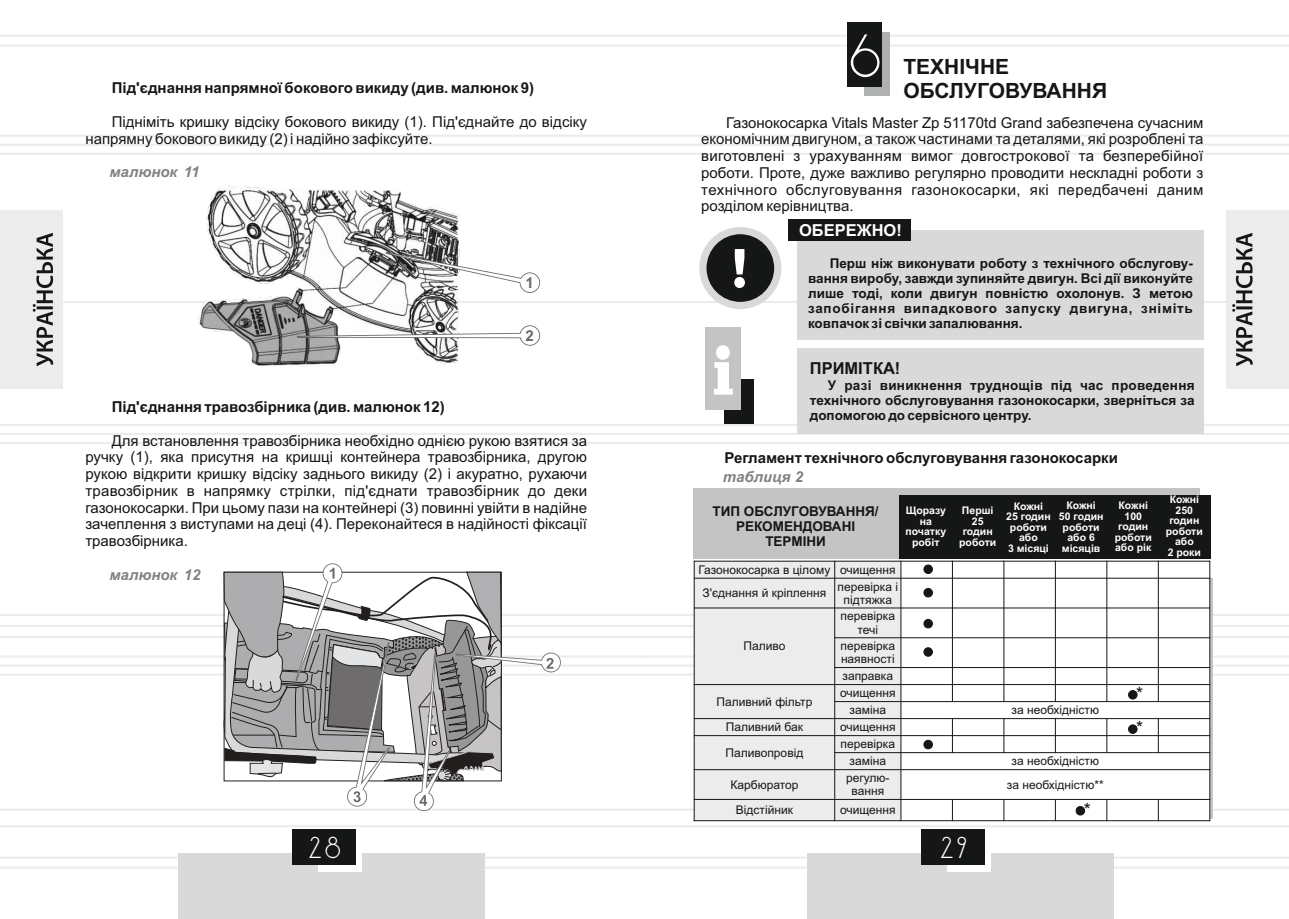
<style>
.page{position:relative;width:1289px;height:919px;background:#fff}
.page>*{position:absolute;margin:0;border:0;box-sizing:border-box;transform-origin:0 0}
.t1{font:52.5px "DS Standart Cyr";color:#fff}
.t2{font:26.25px "DS Standart Cyr";color:#fff}
.t3{font:700 21px/23.4px "Arial";color:#151616}
.t4{font:18px/34.3px "Arial";color:#151616}
.t5{font:700 16.5px "Arial";color:#fff}
.t6{font:700 16.5px "Arial";color:#151616}
.t7{font:15px/16.8px "Arial";color:#151616;text-align:justify}
.t8{font:700 15px "Arial";color:#151616}
.t9{font:italic 700 15px "Arial";color:#818281}
.t10{font:700 15px "Arial";color:#686868}
.t11{font:700 13.5px/15.1px "Arial";color:#151616;text-align:justify}
.t12{font:12px/13.4px "Arial";color:#151616;text-align:center}
.t13{font:700 10.5px/10.5px "Arial";color:#fff;text-align:center}
</style>
<div class="page">
<hr style="left:644px;top:135px;width:644px;height:2px;background:#ececec">
<hr style="left:644px;top:153px;width:644px;height:2px;background:#ececec">
<hr style="left:644px;top:424px;width:644px;height:2px;background:#ececec">
<hr style="left:644px;top:442px;width:644px;height:2px;background:#ececec">
<hr style="left:644px;top:35px;width:644px;height:2px;background:#ececec">
<hr style="left:644px;top:45px;width:644px;height:2px;background:#ececec">
<hr style="left:644px;top:301px;width:644px;height:2px;background:#ececec">
<hr style="left:0;top:135px;width:644px;height:2px;background:#ececec">
<hr style="left:0;top:144px;width:1288px;height:2px;background:#ececec">
<hr style="left:0;top:153px;width:644px;height:2px;background:#ececec">
<hr style="left:0;top:424px;width:644px;height:2px;background:#ececec">
<svg style="left:0;top:432px;width:1288px;height:3px"></svg>
<hr style="left:0;top:442px;width:644px;height:2px;background:#ececec">
<hr style="left:0;top:35px;width:644px;height:2px;background:#ececec">
<hr style="left:0;top:45px;width:644px;height:2px;background:#ececec">
<hr style="left:0;top:301px;width:644px;height:2px;background:#ececec">
<div style="left:0;top:210px;width:62px;height:179px;background:#ececec"></div>
<svg style="left:33px;top:233px;width:20px;height:133px"></svg>
<div style="left:1226px;top:210px;width:62px;height:179px;background:#ececec"></div>
<svg style="left:1232px;top:233px;width:20px;height:133px"></svg>
<div style="left:694px;top:561px;width:140px;height:17px;background:#ececec"></div>
<div style="left:834px;top:561px;width:67px;height:17px;background:#ececec"></div>
<hr style="left:693px;top:560px;width:1px;height:261px;background:#151616">
<hr style="left:834px;top:560px;width:1px;height:261px;background:#151616">
<hr style="left:900px;top:560px;width:1px;height:261px;background:#151616">
<hr style="left:952px;top:560px;width:1px;height:142px;background:#151616">
<hr style="left:1003px;top:560px;width:1px;height:142px;background:#151616">
<hr style="left:1054px;top:560px;width:1px;height:142px;background:#151616">
<hr style="left:1106px;top:560px;width:1px;height:142px;background:#151616">
<hr style="left:1157px;top:560px;width:1px;height:142px;background:#151616">
<hr style="left:1209px;top:560px;width:1px;height:261px;background:#151616">
<hr style="left:693px;top:560px;width:517px;height:1px;background:#151616">
<div style="left:693px;top:488px;width:506px;height:70px;background:#c4c4c5"></div>
<div style="left:899px;top:495px;width:52px;height:63px;background:#151616"></div>
<div style="left:951px;top:495px;width:51px;height:63px;background:#151616"></div>
<div style="left:1003px;top:495px;width:51px;height:63px;background:#151616"></div>
<div style="left:1055px;top:495px;width:51px;height:63px;background:#151616"></div>
<div style="left:1107px;top:495px;width:51px;height:63px;background:#151616"></div>
<div style="left:1159px;top:495px;width:51px;height:63px;background:#151616"></div>
<div style="left:864px;top:33px;width:26px;height:63px;background:#afb0b0"></div>
<div style="left:847px;top:22px;width:34px;height:65px;background:#151616"></div>
<svg style="left:222px;top:432px;width:269px;height:3px"></svg>
<svg style="left:0;top:563px;width:1288px;height:355px"></svg>
<div style="left:699px;top:227px;width:82px;height:82px;border:14px solid #d9d9da;border-radius:50%"></div>
<div style="left:706px;top:234px;width:68px;height:68px;background:#151616;border-radius:50%"></div>
<svg style="left:734px;top:249px;width:11px;height:39px"></svg>
<div style="left:796px;top:231px;width:407px;height:109px;background:#d9d9da"></div>
<div style="left:788px;top:219px;width:122px;height:22px;background:#151616"></div>
<div style="left:724px;top:379px;width:29px;height:44px;background:#151616"></div>
<div style="left:705px;top:327px;width:35px;height:83px;background:#c4c4c5"></div>
<svg style="left:714px;top:345px;width:18px;height:49px"></svg>
<div style="left:796px;top:348px;width:407px;height:86px;background:#d9d9da"></div>
<img style="left:199px;top:185px;width:260px;height:181px">
<svg style="left:384px;top:251px;width:157px;height:43px"></svg>
<svg style="left:296px;top:324px;width:245px;height:22px"></svg>
<p class="t8" style="left:112px;top:82px;width:424px">Під'єднання напрямної бокового викиду (див. малюнок 9)</p>
<p class="t7" style="left:85px;top:115px;width:503px;text-indent:26px">Підніміть кришку відсіку бокового викиду (1). Під'єднайте до відсіку напрямну бокового викиду (2) і надійно зафіксуйте.</p>
<p class="t9" style="left:109px;top:166px;width:91px">малюнок 11</p>
<h1 class="t1" style="left:849px;top:34px;width:32px">6</h1>
<h3 class="t3" style="left:903px;top:57px;width:205px">ТЕХНІЧНЕ<br>ОБСЛУГОВУВАННЯ</h3>
<p class="t7" style="left:701px;top:115px;width:504px;text-indent:25px">Газонокосарка Vitals Master Zp 51170td Grand забезпечена сучасним економічним двигуном, а також частинами та деталями, які розроблені та виготовлені з урахуванням вимог довгострокової та безперебійної роботи. Проте, дуже важливо регулярно проводити нескладні роботи з технічного обслуговування газонокосарки, які передбачені даним розділом керівництва.</p>
<p class="t5" style="left:799px;top:224px;width:104px">ОБЕРЕЖНО!</p>
<p class="t11" style="left:808px;top:256px;width:386px;text-indent:22px">Перш ніж виконувати роботу з технічного обслугову&shy;вання виробу, завжди зупиняйте двигун. Всі дії виконуйте лише тоді, коли двигун повністю охолонув. З метою запобігання випадкового запуску двигуна, зніміть ковпачок зі свічки запалювання.</p>
<p class="t6" style="left:809px;top:362px;width:92px">ПРИМІТКА!</p>
<p class="t11" style="left:809px;top:378px;width:386px;text-indent:18px">У разі виникнення труднощів під час проведення технічного обслуговування газонокосарки, зверніться за допомогою до сервісного центру.</p>
<p class="t10" style="left:525px;top:277px;width:10px">1</p>
<p class="t10" style="left:525px;top:330px;width:10px">2</p>
<p class="t8" style="left:112px;top:401px;width:334px">Під'єднання травозбірника (див. малюнок 12)</p>
<p class="t7" style="left:85px;top:433px;width:503px;text-indent:26px">Для встановлення травозбірника необхідно однією рукою взятися за ручку (1), яка присутня на кришці контейнера травозбірника, другою рукою відкрити кришку відсіку заднього викиду (2) і акуратно, рухаючи травозбірник в напрямку стрілки, під'єднати травозбірник до деки газонокосарки. При цьому пази на контейнері (3) повинні увійти в надійне зачеплення з виступами на деці (4). Переконайтеся в надійності фіксації травозбірника.</p>
<p class="t9" style="left:109px;top:568px;width:93px">малюнок 12</p>
<p class="t12" style="left:702px;top:559px;width:194px;line-height:23.4px;text-align:left;text-indent:-4px">Газонокосарка в цілому очищення<br>З'єднання й кріплення</p>
<p class="t8" style="left:724px;top:452px;width:395px">Регламент технічного обслуговування газонокосарки</p>
<p class="t9" style="left:723px;top:471px;width:82px">таблиця 2</p>
<p class="t11" style="left:712px;top:505px;width:168px;text-align:center">ТИП ОБСЛУГОВУВАННЯ/<br>РЕКОМЕНДОВАНІ<br>ТЕРМІНИ</p>
<p class="t13" style="left:905px;top:506px;width:42px">Щоразу на початку робіт</p>
<p class="t13" style="left:959px;top:506px;width:39px">Перші<br>25 годин роботи</p>
<p class="t13" style="left:1006px;top:501px;width:46px">Кожні<br>25 годин роботи або<br>3 місяці</p>
<p class="t13" style="left:1058px;top:501px;width:46px">Кожні<br>50 годин роботи або 6 місяців</p>
<p class="t13" style="left:1114px;top:501px;width:39px">Кожні<br>100 годин роботи або рік</p>
<p class="t13" style="left:1165px;top:495px;width:39px">Кожні<br>250 годин роботи або<br>2 роки</p>
<p class="t12" style="left:837px;top:580px;width:62px">перевірка і підтяжка</p>
<p class="t12" style="left:743px;top:640px;width:43px">Паливо</p>
<p class="t12" style="left:840px;top:610px;width:56px">перевірка течі</p>
<p class="t12" style="left:840px;top:640px;width:56px;text-align:left">перевірка наявності</p>
<p class="t12" style="left:842px;top:669px;width:52px">заправка</p>
<p class="t12" style="left:716px;top:696px;width:97px">Паливний фільтр</p>
<p class="t12" style="left:840px;top:684px;width:57px;line-height:17.5px">очищення заміна</p>
<p class="t12" style="left:725px;top:721px;width:79px">Паливний бак</p>
<p class="t12" style="left:840px;top:721px;width:57px">очищення</p>
<p class="t12" style="left:725px;top:747px;width:79px">Паливопровід</p>
<p class="t12" style="left:840px;top:736px;width:56px;line-height:16.5px">перевірка заміна</p>
<p class="t12" style="left:1011px;top:704px;width:89px">за необхідністю</p>
<p class="t12" style="left:1011px;top:755px;width:89px">за необхідністю</p>
<p class="t12" style="left:730px;top:778px;width:70px">Карбюратор</p>
<p class="t12" style="left:846px;top:772px;width:45px">регулю&shy;вання</p>
<p class="t12" style="left:1006px;top:778px;width:98px">за необхідністю**</p>
<p class="t12" style="left:736px;top:804px;width:59px">Відстійник</p>
<p class="t12" style="left:840px;top:804px;width:57px">очищення</p>
<p class="t4" style="left:1083px;top:793px;width:9px">*</p>
<h2 class="t2" style="left:309px;top:836px;width:34px">28</h2>
<h2 class="t2" style="left:940px;top:836px;width:28px">29</h2>
<p class="t4" style="left:1136px;top:677px;width:9px">* *</p>
</div>
